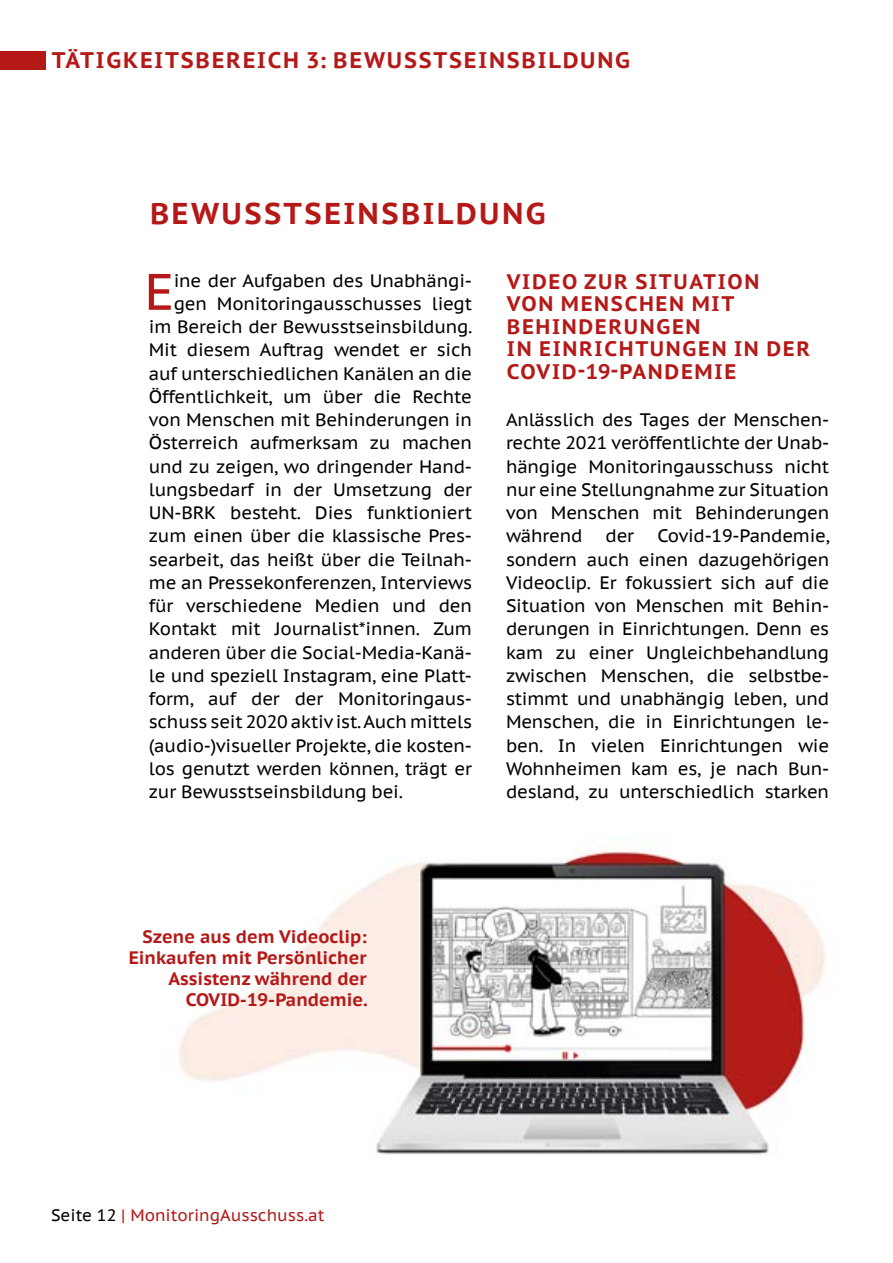
<style>
.page{position:relative;width:893px;height:1263px;background:#fff}
.page>*{position:absolute;margin:0;border:0;box-sizing:border-box;transform-origin:0 0}
.Lauftext{font:51.15px "PT Sans Caption";color:#b41918}
.Headline{font:700 30px "PT Sans Caption";letter-spacing:.08em;color:#b41918}
.Rubrik{font:700 22.5px "PT Sans Caption";letter-spacing:.08em;color:#b41918}
.Headline_2{font:700 21px/22.5px "PT Sans Caption";letter-spacing:.08em;color:#b41918}
.Lauftext-2{font:18px/23.2px "PT Sans Caption";letter-spacing:-.01em;color:#000;text-align:justify}
.Bildunterschrift{font:700 18px/21px "PT Sans Caption";color:#b41918;text-align:right}
.Seitenangaben{font:16.5px "PT Sans Caption";color:#b41918}
.s1{color:#000}
</style>
<div class="page">
<img style="left:179px;top:851px;width:647px;height:304px">
<div style="left:0;top:51px;width:45px;height:18px;background:#b41918"></div>
<h1 class="Rubrik" style="left:52px;top:45px;width:580px">TÄTIGKEITSBEREICH 3: BEWUSSTSEINSBILDUNG</h1>
<p class="Headline" style="left:150px;top:194px;width:397px">BEWUSSTSEINSBILDUNG</p>
<p class="Lauftext" style="left:144px;top:259px;width:31px">E</p>
<p class="Lauftext-2" style="left:174px;top:268px;width:300px">ine der Aufgaben des Unabhängi-</p>
<p class="Lauftext-2" style="left:174px;top:291px;width:300px">gen Monitoringausschusses liegt</p>
<p class="Lauftext-2" style="left:149px;top:315px;width:325px">im Bereich der Bewusstseinsbildung.</p>
<p class="Lauftext-2" style="left:149px;top:338px;width:325px">Mit diesem Auftrag wendet er sich</p>
<p class="Lauftext-2" style="left:149px;top:361px;width:325px">auf unterschiedlichen Kanälen an die</p>
<p class="Lauftext-2" style="left:149px;top:384px;width:325px">Öffentlichkeit, um über die Rechte</p>
<p class="Lauftext-2" style="left:149px;top:408px;width:325px">von Menschen mit Behinderungen in</p>
<p class="Lauftext-2" style="left:149px;top:431px;width:325px">Österreich aufmerksam zu machen</p>
<p class="Lauftext-2" style="left:149px;top:454px;width:325px">und zu zeigen, wo dringender Hand-</p>
<p class="Lauftext-2" style="left:149px;top:477px;width:325px">lungsbedarf in der Umsetzung der</p>
<p class="Lauftext-2" style="left:149px;top:501px;width:325px">UN-BRK besteht. Dies funktioniert</p>
<p class="Lauftext-2" style="left:149px;top:524px;width:325px">zum einen über die klassische Pres-</p>
<p class="Lauftext-2" style="left:149px;top:547px;width:325px">searbeit, das heißt über die Teilnah-</p>
<p class="Lauftext-2" style="left:149px;top:570px;width:325px">me an Pressekonferenzen, Interviews</p>
<p class="Lauftext-2" style="left:149px;top:594px;width:325px">für verschiedene Medien und den</p>
<p class="Lauftext-2" style="left:149px;top:617px;width:325px">Kontakt mit Journalist*innen. Zum</p>
<p class="Lauftext-2" style="left:149px;top:640px;width:325px">anderen über die Social-Media-Kanä-</p>
<p class="Lauftext-2" style="left:149px;top:663px;width:325px">le und speziell Instagram, eine Platt-</p>
<p class="Lauftext-2" style="left:149px;top:687px;width:325px">form, auf der der Monitoringaus-</p>
<p class="Lauftext-2" style="left:149px;top:710px;width:325px">schuss seit 2020 aktiv ist. Auch mittels</p>
<p class="Lauftext-2" style="left:149px;top:733px;width:325px">(audio-)visueller Projekte, die kosten-</p>
<p class="Lauftext-2" style="left:149px;top:756px;width:325px">los genutzt werden können, trägt er</p>
<p class="Lauftext-2" style="left:149px;top:780px;width:256px">zur Bewusstseinsbildung bei.</p>
<p class="Headline_2" style="left:507px;top:270px;width:305px">VIDEO ZUR SITUATION<br>VON MENSCHEN MIT<br>BEHINDERUNGEN<br>IN EINRICHTUNGEN IN DER<br>COVID-19-PANDEMIE</p>
<p class="Lauftext-2" style="left:506px;top:408px;width:325px">Anlässlich des Tages der Menschen&shy;rechte 2021 veröffentlichte der Unab&shy;hängige Monitoringausschuss nicht nur eine Stellungnahme zur Situation von Menschen mit Behinderungen während</p>
<p class="Lauftext-2" style="left:506px;top:524px;width:325px;text-indent:151px">Covid-19-Pandemie, sondern auch einen dazugehörigen Videoclip. Er fokussiert sich auf die Situation von Menschen mit Behin&shy;derungen in Einrichtungen. Denn es kam zu einer Ungleichbehandlung zwischen Menschen, die selbstbe&shy;stimmt und unabhängig leben, und Menschen, die in Einrichtungen le&shy;ben. In vielen Einrichtungen wie Wohnheimen kam es, je nach Bun&shy;desland, zu unterschiedlich starken</p>
<p class="Lauftext-2" style="left:606px;top:524px;width:30px">der</p>
<p class="Bildunterschrift" style="left:129px;top:925px;width:240px">Szene aus dem Videoclip:<br>Einkaufen mit Persönlicher<br>Assistenz während der<br>COVID-19-Pandemie.</p>
<p class="Seitenangaben" style="left:51px;top:1205px;width:275px"><span class="s1">Seite 12</span> | MonitoringAusschuss.at</p>
</div>
